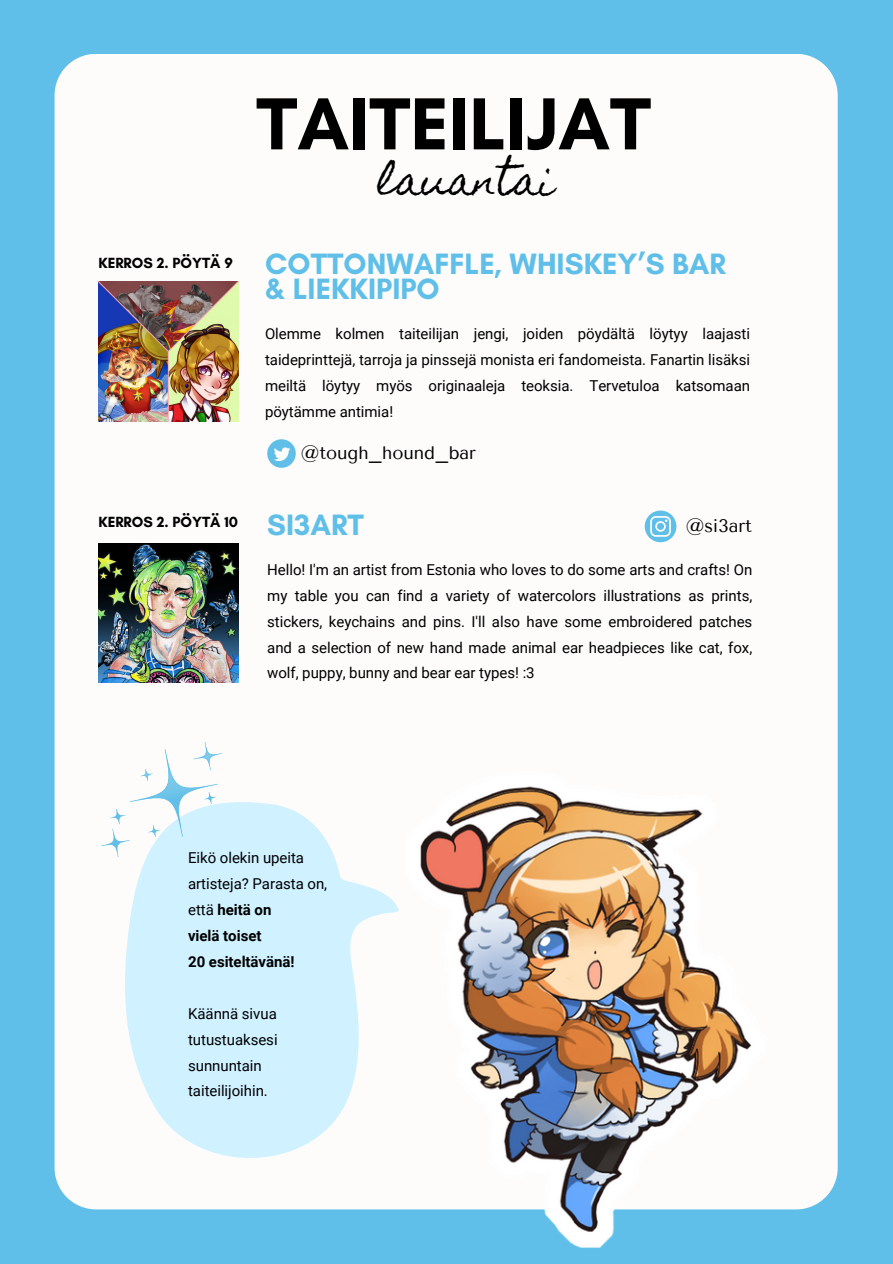
<style>
.page{position:relative;width:893px;height:1264px;background:#fff}
.page>*{position:absolute;margin:0;border:0;box-sizing:border-box;transform-origin:0 0}
.t1{font:700 75px "Glacial Indifference";color:#000}
.t2{font:38.7px "Homemade Apple";letter-spacing:-.005em;color:#000}
.t3{font:700 30px "Glacial Indifference";color:#60bfe8}
.t4{font:18px "Tenor Sans";letter-spacing:-.005em;color:#000}
.t5{font:15px/25.8px "Roboto";color:#000;text-align:justify}
.t6{font:700 15px "Roboto";letter-spacing:-.005em;color:#000}
.t7{font:700 15px "Glacial Indifference";color:#000}
.s1{font-weight:400}
</style>
<div class="page">
<div style="left:0;top:0;width:892px;height:1263px;background:#60bfe8"></div>
<svg style="left:120px;top:1209px;width:652px;height:1px"></svg>
<svg style="left:837px;top:120px;width:1px;height:1025px"></svg>
<svg style="left:54px;top:1145px;width:66px;height:65px"></svg>
<svg style="left:772px;top:1145px;width:66px;height:65px"></svg>
<div style="left:55px;top:54px;width:782px;height:1155px;background:#fdfcfb"></div>
<img style="left:98px;top:281px;width:140px;height:140px">
<img style="left:402px;top:771px;width:369px;height:477px">
<svg style="left:121px;top:799px;width:277px;height:378px;background:#def4fd"></svg>
<svg style="left:85px;top:738px;width:153px;height:122px;background:#ebf6fa"></svg>
<img style="left:98px;top:543px;width:140px;height:140px">
<svg style="left:644px;top:510px;width:32px;height:32px"></svg>
<svg style="left:267px;top:439px;width:28px;height:28px"></svg>
<p class="t1" style="left:256px;top:78px;width:396px">TAITEILIJAT</p>
<p class="t7" style="left:98px;top:254px;width:136px">KERROS 2. PÖYTÄ 9</p>
<p class="t7" style="left:98px;top:513px;width:141px">KERROS 2. PÖYTÄ 10</p>
<p class="t2" style="left:377px;top:158px;width:179px">lauantai</p>
<p class="t3" style="left:265px;top:246px;width:462px">COTTONWAFFLE, WHISKEY’S BAR</p>
<p class="t3" style="left:265px;top:270px;width:176px">&amp; LIEKKIPIPO</p>
<p class="t5" style="left:265px;top:321px;width:486px">Olemme kolmen taiteilijan jengi, joiden pöydältä löytyy laajasti taideprinttejä, tarroja ja pinssejä monista eri fandomeista. Fanartin lisäksi meiltä löytyy myös originaaleja teoksia. Tervetuloa katsomaan pöytämme antimia!</p>
<p class="t4" style="left:301px;top:442px;width:177px">@tough_hound_bar</p>
<p class="t3" style="left:267px;top:506px;width:98px">SI3ART</p>
<p class="t4" style="left:685px;top:515px;width:68px">@si3art</p>
<p class="t5" style="left:267px;top:557px;width:486px">Hello! I'm an artist from Estonia who loves to do some arts and crafts! On my table you can find a variety of watercolors illustrations as prints, stickers, keychains and pins. I'll also have some embroidered patches and a selection of new hand made animal ear headpieces like cat, fox, wolf, puppy, bunny and bear ear types! :3</p>
<p class="t5" style="left:188px;top:845px;width:117px">Eikö olekin upeita</p>
<p class="t5" style="left:188px;top:871px;width:141px">artisteja? Parasta on,</p>
<p class="t6" style="left:188px;top:901px;width:85px"><span class="s1">että</span> heitä on</p>
<p class="t6" style="left:188px;top:927px;width:75px">vielä toiset</p>
<p class="t6" style="left:188px;top:953px;width:108px">20 esiteltävänä!</p>
<p class="t5" style="left:188px;top:1000px;width:91px">Käännä sivua tutustuaksesi</p>
<p class="t5" style="left:188px;top:1052px;width:81px">sunnuntain taiteilijoihin.</p>
</div>
